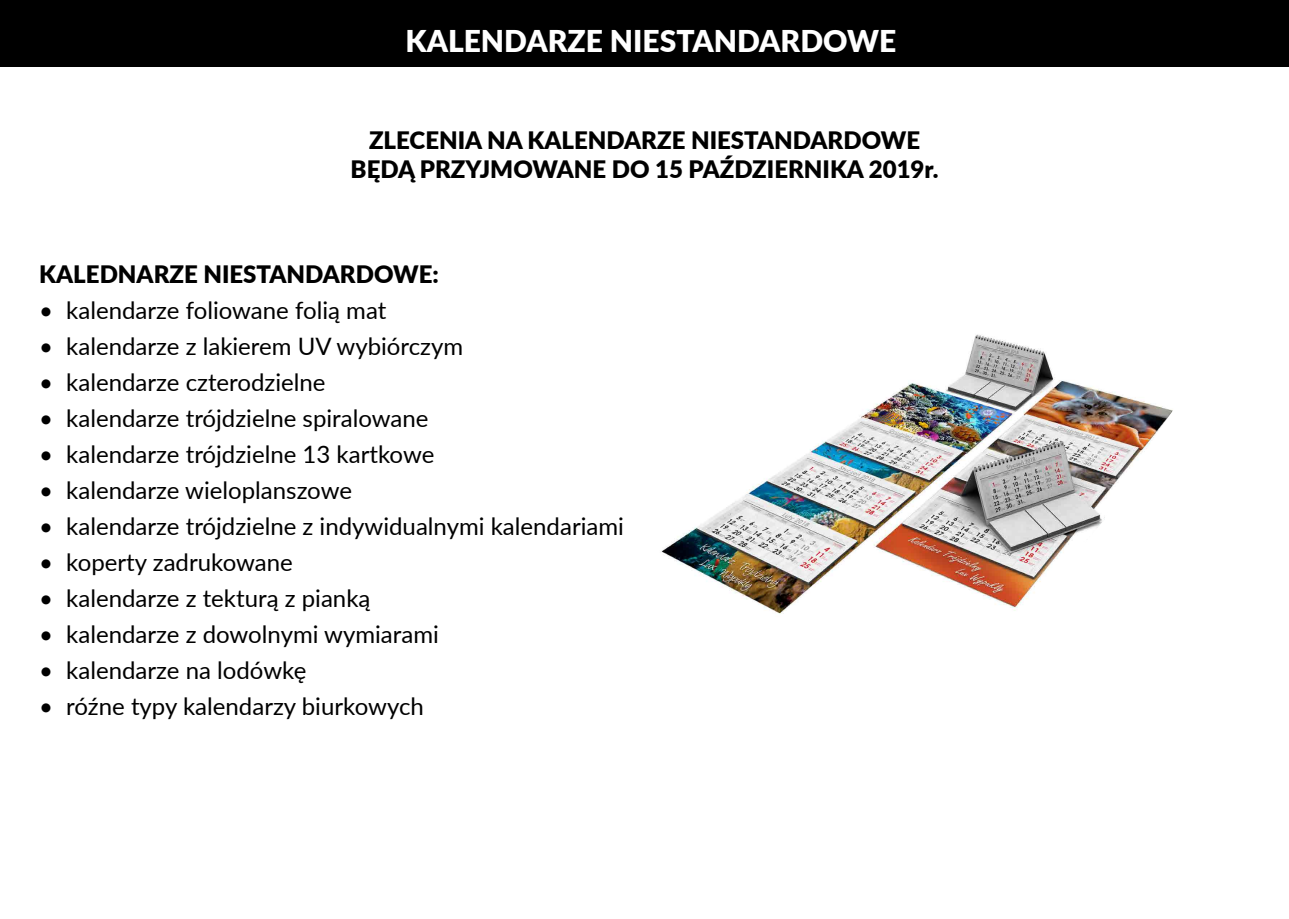
<style>
.page{position:relative;width:1289px;height:919px;background:#fff}
.page>*{position:absolute;margin:0;border:0;box-sizing:border-box;transform-origin:0 0}
.t1{font:900 30px "Lato";color:#fff}
.t2{font:24px "Lato";color:#000}
.t3{font:900 24px/28.8px "Lato";color:#000;text-align:center}
</style>
<div class="page">
<img style="left:661px;top:334px;width:512px;height:280px">
<div style="left:13px;top:0;width:1275px;height:25px;background:#000"></div>
<div style="left:0;top:0;width:14px;height:25px;background:#000"></div>
<div style="left:13px;top:13px;width:1275px;height:54px;background:#000"></div>
<div style="left:0;top:13px;width:14px;height:54px;background:#000"></div>
<p class="t1" style="left:405px;top:18px;width:492px">KALENDARZE NIESTANDARDOWE</p>
<p class="t3" style="left:350px;top:125px;width:589px">ZLECENIA NA KALENDARZE NIESTANDARDOWE<br>BĘDĄ PRZYJMOWANE DO 15 PAŹDZIERNIKA 2019r.</p>
<p class="t3" style="left:39px;top:259px;width:401px">KALEDNARZE NIESTANDARDOWE:</p>
<p class="t2" style="left:39px;top:293px;width:348px">• kalendarze foliowane folią mat</p>
<p class="t2" style="left:39px;top:329px;width:425px">• kalendarze z lakierem UV wybiórczym</p>
<p class="t2" style="left:39px;top:365px;width:288px">• kalendarze czterodzielne</p>
<p class="t2" style="left:39px;top:401px;width:391px">• kalendarze trójdzielne spiralowane</p>
<p class="t2" style="left:39px;top:437px;width:396px">• kalendarze trójdzielne 13 kartkowe</p>
<p class="t2" style="left:39px;top:473px;width:314px">• kalendarze wieloplanszowe</p>
<p class="t2" style="left:39px;top:509px;width:586px">• kalendarze trójdzielne z indywidualnymi kalendariami</p>
<p class="t2" style="left:39px;top:545px;width:255px">• koperty zadrukowane</p>
<p class="t2" style="left:39px;top:581px;width:333px">• kalendarze z tekturą z pianką</p>
<p class="t2" style="left:39px;top:617px;width:401px">• kalendarze z dowolnymi wymiarami</p>
<p class="t2" style="left:39px;top:653px;width:269px">• kalendarze na lodówkę</p>
<p class="t2" style="left:39px;top:689px;width:386px">• róźne typy kalendarzy biurkowych</p>
</div>
